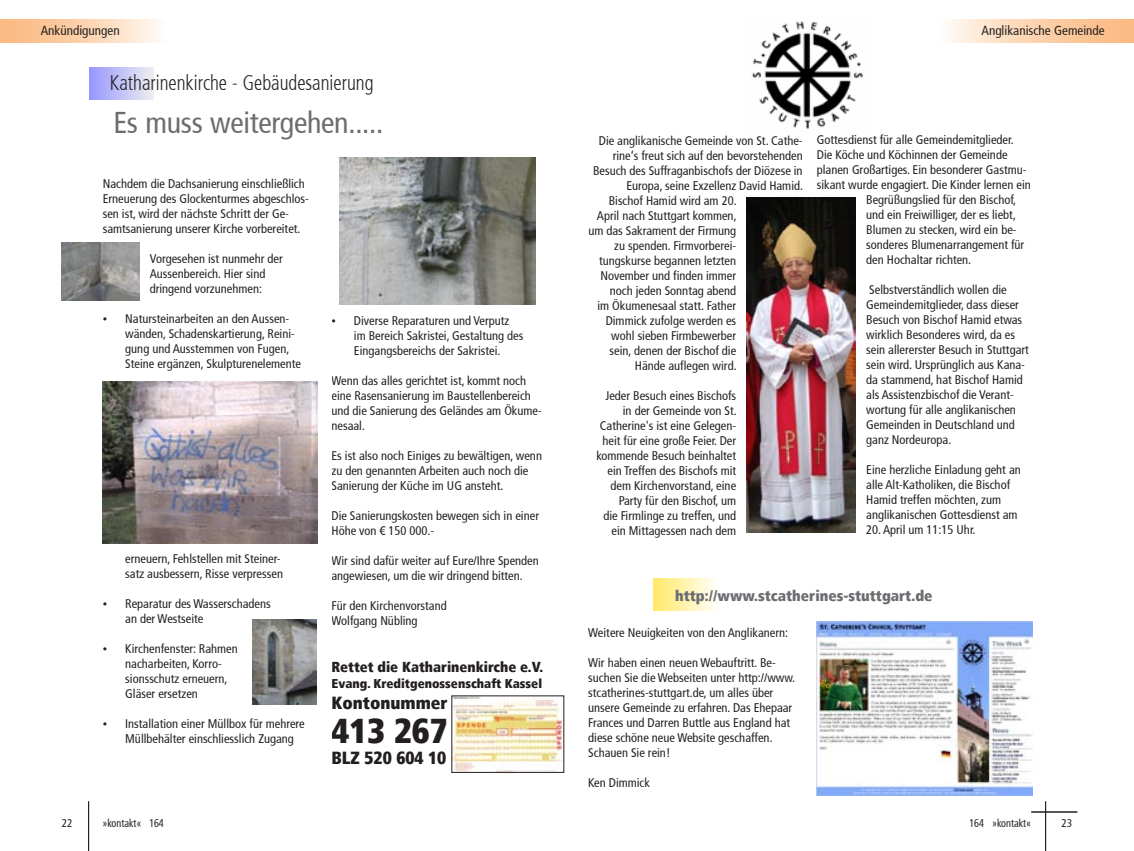
<style>
.page{position:relative;width:1134px;height:851px;background:#fff}
.page>*{position:absolute;margin:0;border:0;box-sizing:border-box;transform-origin:0 0}
.t1{font:900 condensed 34.38px "Frutiger";color:#231f20}
.t2{font:condensed 30px "Frutiger";letter-spacing:-.01em;color:#6c6d70}
.t3{font:300 condensed 21.25px "Frutiger";color:#231f20;scale:.9 1}
.t4{font:900 condensed 17.5px "Frutiger";color:#231f20}
.t5{font:900 condensed 15px "Frutiger";color:#6c6d70}
.t6{font:900 condensed 14.38px "Frutiger";color:#231f20}
.t7{font:condensed 13.12px "Frutiger";color:#231f20}
.t8{font:900 condensed 12.75px "Frutiger";color:#231f20}
.t9{font:condensed 12.5px/15px "Frutiger";color:#231f20}
.t10{font:condensed 11.25px "Frutiger";color:#231f20;scale:.9 1}
.t11{font:condensed 11.25px "Frutiger";color:#231f20}
.s1{font-family:"Times New Roman";font-stretch:normal}
</style>
<div class="page">
<div style="left:0;top:19px;width:165px;height:24px;background:linear-gradient(to right,#fbb377,#fff7ef)"></div>
<hr style="left:88px;top:801px;width:1px;height:49px;background:#231f20">
<div style="left:89px;top:67px;width:64px;height:32px;background:linear-gradient(to right,#9696ff,#ebebf1)"></div>
<img style="left:103px;top:382px;width:215px;height:161px">
<img style="left:452px;top:697px;width:112px;height:76px">
<img style="left:62px;top:242px;width:77px;height:58px">
<img style="left:252px;top:619px;width:64px;height:85px">
<img style="left:339px;top:158px;width:196px;height:147px">
<div style="left:654px;top:578px;width:64px;height:32px;background:linear-gradient(to right,#ffe968,#fffef9)"></div>
<div style="left:938px;top:20px;width:196px;height:22px;background:linear-gradient(to right,#fff8f1,#fbb478)"></div>
<hr style="left:1045px;top:801px;width:1px;height:49px;background:#231f20">
<hr style="left:1031px;top:811px;width:46px;height:1px;background:#231f20">
<img style="left:751px;top:21px;width:112px;height:108px">
<img style="left:747px;top:198px;width:108px;height:334px">
<img style="left:817px;top:621px;width:215px;height:174px">
<p class="t7" style="left:41px;top:22px;width:80px">Ankündi--gungen</p>
<h3 class="t3" style="left:110px;top:70px;width:294px">Katharinenkirche - Gebäudesanierung</h3>
<h2 class="t2" style="left:113px;top:105px;width:271px">Es muss weitergehen.....</h2>
<p class="t9" style="left:103px;top:176px;width:208px">Nachdem die Dachsanierung einschließlich Erneuerung des Glockenturmes abgeschlos&shy;sen ist, wird der nächste Schritt der Ge&shy;samtsanierung unserer Kirche vorbereitet.</p>
<p class="t9" style="left:150px;top:251px;width:135px">Vorgesehen ist nunmehr der<br>Aussenbereich. Hier sind dringend vorzunehmen:</p>
<p class="t9" style="left:125px;top:311px;width:177px;text-indent:-22px"><span class="s1">•</span> Natursteinarbeiten an den Aussen&shy;wänden, Schadenskartierung, Reini&shy;gung und Ausstemmen von Fugen, Steine ergänzen, Skulpturenelemente</p>
<p class="t9" style="left:125px;top:551px;width:159px">erneuern, Fehlstellen mit Steiner&shy;satz ausbessern, Risse verpressen</p>
<p class="t9" style="left:125px;top:596px;width:147px;text-indent:-22px"><span class="s1">•</span> Reparatur des Wasserschadens an der Westseite</p>
<p class="t9" style="left:125px;top:641px;width:114px;text-indent:-22px"><span class="s1">•</span> Kirchenfenster: Rahmen nacharbeiten, Korro&shy;sionsschutz erneuern,<br>Gläser ersetzen</p>
<p class="t9" style="left:125px;top:716px;width:181px;text-indent:-22px"><span class="s1">•</span> Installation einer Müllbox für mehrere<br>Müllbehälter einschliesslich Zugang</p>
<p class="t11" style="left:62px;top:816px;width:12px">22</p>
<p class="t10" style="left:102px;top:816px;width:70px">»kontakt« 164</p>
<p class="t9" style="left:354px;top:313px;width:171px;text-indent:-22px"><span class="s1">•</span> Diverse Reparaturen und Verputz im Bereich Sakristei, Gestaltung des<br>Eingangsbereichs der Sakristei.</p>
<p class="t9" style="left:331px;top:373px;width:212px">Wenn das alles gerichtet ist, kommt noch eine Rasensanierung im Baustellenbereich und die Sanierung des Geländes am Ökume&shy;nesaal.</p>
<p class="t9" style="left:331px;top:448px;width:212px">Es ist also noch Einiges zu bewältigen, wenn zu den genannten Arbeiten auch noch die<br>Sanierung der Küche im UG ansteht.</p>
<p class="t9" style="left:331px;top:508px;width:209px">Die Sanierungskosten bewegen sich in einer<br>Höhe von € 150 000.-</p>
<p class="t9" style="left:331px;top:553px;width:209px">Wir sind dafür weiter auf Eure/Ihre Spenden angewiesen, um die wir dringend bitten.</p>
<p class="t9" style="left:331px;top:598px;width:117px">Für den Kirchenvorstand<br>Wolfgang Nübling</p>
<p class="t6" style="left:331px;top:658px;width:213px">Rettet die Katharinenkirche e.V.</p>
<p class="t8" style="left:331px;top:675px;width:212px">Evang. Kreditgenossenschaft Kassel</p>
<h3 class="t4" style="left:331px;top:691px;width:118px">Kontonummer</h3>
<h1 class="t1" style="left:331px;top:710px;width:118px">413 267</h1>
<h3 class="t4" style="left:331px;top:747px;width:116px">BLZ 520 604 10</h3>
<p class="t7" style="left:981px;top:22px;width:125px">Anglikanische Gemeinde</p>
<p class="t9" style="left:599px;top:133px;width:204px">Die anglikanische Gemeinde von St. Cathe-</p>
<p class="t9" style="left:613px;top:148px;width:191px">rine‘s freut sich auf den bevorstehenden</p>
<p class="t9" style="left:593px;top:163px;width:211px">Besuch des Suffraganbischofs der Diözese in</p>
<p class="t9" style="left:626px;top:178px;width:178px">Europa, seine Exzellenz David Hamid.</p>
<p class="t9" style="left:609px;top:193px;width:129px">Bischof Hamid wird am 20.</p>
<p class="t9" style="left:597px;top:208px;width:141px">April nach Stuttgart kommen,</p>
<p class="t9" style="left:588px;top:223px;width:149px">um das Sakrament der Firmung</p>
<p class="t9" style="left:614px;top:238px;width:123px">zu spenden. Firmvorberei-</p>
<p class="t9" style="left:599px;top:253px;width:138px">tungskurse begannen letzten</p>
<p class="t9" style="left:600px;top:268px;width:137px">November und finden immer</p>
<p class="t9" style="left:610px;top:283px;width:128px">noch jeden Sonntag abend</p>
<p class="t9" style="left:597px;top:298px;width:140px">im Ökumenesaal statt. Father</p>
<p class="t9" style="left:606px;top:313px;width:132px">Dimmick zufolge werden es</p>
<p class="t9" style="left:611px;top:328px;width:126px">wohl sieben Firmbewerber</p>
<p class="t9" style="left:610px;top:343px;width:128px">sein, denen der Bischof die</p>
<p class="t9" style="left:635px;top:358px;width:103px">Hände auflegen wird.</p>
<p class="t9" style="left:596px;top:388px;width:142px;text-align:right">Jeder Besuch eines Bischofs in der Gemeinde von St.<br>Catherine's ist eine Gelegen&shy;heit für eine große Feier. Der kommende Besuch beinhaltet ein Treffen des Bischofs mit dem Kirchenvorstand, eine<br>Party für den Bischof, um<br>die Firmlinge zu treffen, und ein Mittagessen nach dem</p>
<p class="t9" style="left:817px;top:132px;width:198px">Gottesdienst für alle Gemeindemitglieder.</p>
<p class="t9" style="left:817px;top:147px;width:192px">Die Köche und Köchinnen der Gemeinde</p>
<p class="t9" style="left:817px;top:162px;width:211px">planen Großartiges. Ein besonderer Gastmu-</p>
<p class="t9" style="left:817px;top:177px;width:215px">sikant wurde engagiert. Die Kinder lernen ein</p>
<p class="t9" style="left:866px;top:192px;width:151px">Begrüßungslied für den Bischof,</p>
<p class="t9" style="left:866px;top:207px;width:151px">und ein Freiwilliger, der es liebt,</p>
<p class="t9" style="left:866px;top:222px;width:152px">Blumen zu stecken, wird ein be-</p>
<p class="t9" style="left:866px;top:237px;width:160px">sonderes Blumenarrangement für</p>
<p class="t9" style="left:866px;top:252px;width:107px">den Hochaltar richten.</p>
<p class="t9" style="left:866px;top:282px;width:164px">Selbstverständlich wollen die<br>Gemeindemitglieder, dass dieser<br>Besuch von Bischof Hamid etwas wirklich Besonderes wird, da es sein allererster Besuch in Stuttgart sein wird. Ursprünglich aus Kana&shy;da stammend, hat Bischof Hamid als Assistenzbischof die Verant&shy;wortung für alle anglikanischen<br>Gemeinden in Deutschland und ganz Nordeuropa.</p>
<p class="t9" style="left:866px;top:462px;width:156px">Eine herzliche Einladung geht an alle Alt-Katholiken, die Bischof<br>Hamid treffen möchten, zum anglikanischen Gottesdienst am</p>
<p class="t9" style="left:866px;top:522px;width:111px">20. April um 11:15 Uhr.</p>
<p class="t5" style="left:675px;top:586px;width:259px">http://www.stcatherines-stuttgart.de</p>
<p class="t9" style="left:588px;top:625px;width:201px">Weitere Neuigkeiten von den Anglikanern:</p>
<p class="t9" style="left:588px;top:655px;width:208px">Wir haben einen neuen Webauftritt. Be&shy;suchen Sie die Webseiten unter http://www. stcatherines-stuttgart.de, um alles über unsere Gemeinde zu erfahren. Das Ehepaar Frances und Darren Buttle aus England hat diese schöne neue Website geschaffen.<br>Schauen Sie rein!</p>
<p class="t9" style="left:588px;top:775px;width:63px">Ken Dimmick</p>
<p class="t10" style="left:969px;top:816px;width:70px">164 »kontakt«</p>
<p class="t11" style="left:1061px;top:816px;width:12px">23</p>
</div>
